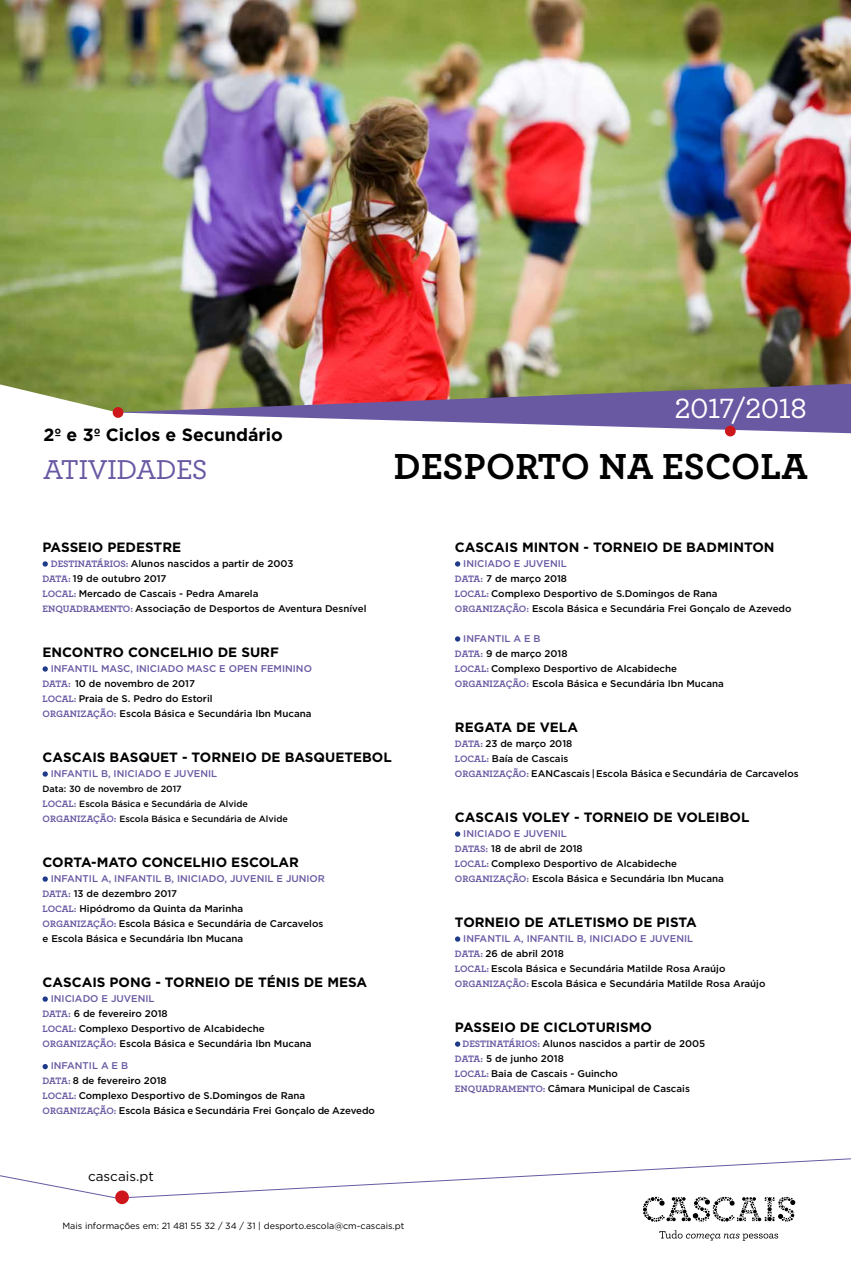
<style>
.page{position:relative;width:851px;height:1276px;background:#fff}
.page>*{position:absolute;margin:0;border:0;box-sizing:border-box;transform-origin:0 0}
.t1{font:700 37.95px "Archer";letter-spacing:.005em;color:#000}
.t2{font:500 29.17px "Archer";letter-spacing:-.02em;color:#fff}
.t3{font:500 28.65px "Archer";letter-spacing:-.02em;color:#6958a2}
.t4{font:700 17.7px "Gotham";color:#000}
.t5{font:700 13.5px "Gotham";color:#000}
.t6{font:13.5px "Gotham";color:#000}
.t7{font:500 9.75px/15px "Gotham";color:#000}
.t8{font:500 9.75px "Gotham";color:#6958a2}
.t9{font:500 9px/15px "Gotham";color:#000}
.t10{font:9px "Gotham";color:#000}
.s1{font-family:"Archer";font-weight:700;color:#6958a2}
.s2{color:#6958a2}
.s3{font-family:"Archer";font-weight:700;font-size:9.75px;color:#6958a2}
</style>
<div class="page">
<svg style="left:43px;top:561px;width:5px;height:5px"></svg>
<svg style="left:43px;top:666px;width:5px;height:5px"></svg>
<svg style="left:43px;top:771px;width:5px;height:5px"></svg>
<svg style="left:43px;top:876px;width:5px;height:5px"></svg>
<svg style="left:43px;top:996px;width:5px;height:5px"></svg>
<svg style="left:43px;top:1064px;width:5px;height:5px"></svg>
<svg style="left:455px;top:561px;width:5px;height:5px"></svg>
<svg style="left:455px;top:636px;width:5px;height:5px"></svg>
<svg style="left:455px;top:831px;width:5px;height:5px"></svg>
<svg style="left:455px;top:936px;width:5px;height:5px"></svg>
<svg style="left:455px;top:1041px;width:5px;height:5px"></svg>
<img style="left:0;top:0;width:850px;height:412px">
<svg style="left:115px;top:384px;width:735px;height:49px"></svg>
<div style="left:113px;top:407px;width:10px;height:11px;background:#cd171a;border-radius:50%"></div>
<div style="left:724px;top:426px;width:11px;height:10px;background:#cd171a;border-radius:50%"></div>
<svg style="left:659px;top:1230px;width:119px;height:10px"></svg>
<svg style="left:0;top:1158px;width:850px;height:63px"></svg>
<h3 class="t4" style="left:43px;top:423px;width:241px">2º e 3º Ciclos e Secundário</h3>
<h3 class="t3" style="left:43px;top:448px;width:166px">ATIVIDADES</h3>
<h2 class="t2" style="left:674px;top:387px;width:134px">2017/2018</h2>
<h1 class="t1" style="left:394px;top:436px;width:415px">DESPORTO NA ESCOLA</h1>
<h3 class="t5" style="left:43px;top:538px;width:140px">PASSEIO PEDESTRE</h3>
<p class="t7" style="left:43px;top:555px;width:325px;text-indent:8px"><span class="s1">DESTINATÁRIOS:</span> Alunos nascidos a partir de 2003<br><span class="s1">DATA:</span> 19 de outubro 2017<br><span class="s1">LOCAL:</span> Mercado de Cascais - Pedra Amarela<br><span class="s1">ENQUADRAMENTO:</span> Associação de Desportos de Aventura Desnível</p>
<h3 class="t5" style="left:43px;top:643px;width:238px">ENCONTRO CONCELHIO DE SURF</h3>
<p class="t7" style="left:43px;top:660px;width:271px;text-indent:8px"><span class="s2">INFANTIL MASC, INICIADO MASC E OPEN FEMININO </span><span class="s1">DATA:</span> 10 de novembro de 2017<br><span class="s1">LOCAL:</span> Praia de S. Pedro do Estoril<br><span class="s1">ORGANIZAÇÃO:</span> Escola Básica e Secundária Ibn Mucana</p>
<h3 class="t5" style="left:43px;top:748px;width:350px">CASCAIS BASQUET - TORNEIO DE BASQUETEBOL</h3>
<p class="t8" style="left:51px;top:767px;width:168px">INFANTIL B, INICIADO E JUVENIL</p>
<p class="t9" style="left:43px;top:781px;width:247px">Data: 30 de novembro de 2017<br><span class="s3">LOCAL:</span> Escola Básica e Secundária de Alvide<br><span class="s3">ORGANIZAÇÃO:</span> Escola Básica e Secundária de Alvide</p>
<h3 class="t5" style="left:43px;top:853px;width:258px">CORTA-MATO CONCELHIO ESCOLAR</h3>
<p class="t7" style="left:43px;top:870px;width:284px;text-indent:8px"><span class="s2">INFANTIL A, INFANTIL B, INICIADO, JUVENIL E JUNIOR </span><span class="s1">DATA:</span> 13 de dezembro 2017<br><span class="s1">LOCAL:</span> Hipódromo da Quinta da Marinha<br><span class="s1">ORGANIZAÇÃO:</span> Escola Básica e Secundária de Carcavelos e Escola Básica e Secundária Ibn Mucana</p>
<h3 class="t5" style="left:43px;top:973px;width:326px">CASCAIS PONG - TORNEIO DE TÉNIS DE MESA</h3>
<p class="t7" style="left:43px;top:990px;width:270px;text-indent:8px"><span class="s2">INICIADO E JUVENIL<br></span><span class="s1">DATA:</span> 6 de fevereiro 2018<br><span class="s1">LOCAL:</span> Complexo Desportivo de Alcabideche <span class="s1">ORGANIZAÇÃO:</span> Escola Básica e Secundária Ibn Mucana</p>
<p class="t7" style="left:43px;top:1058px;width:334px;text-indent:8px"><span class="s2">INFANTIL A E B<br></span><span class="s1">DATA:</span> 8 de fevereiro 2018<br><span class="s1">LOCAL:</span> Complexo Desportivo de S.Domingos de Rana <span class="s1">ORGANIZAÇÃO:</span> Escola Básica e Secundária Frei Gonçalo de Azevedo</p>
<h3 class="t6" style="left:88px;top:1167px;width:67px">cascais.pt</h3>
<p class="t10" style="left:62px;top:1220px;width:343px">Mais informações em: 21 481 55 32 / 34 / 31 | desporto.escola@cm-cascais.pt</p>
<h3 class="t5" style="left:455px;top:538px;width:321px">CASCAIS MINTON - TORNEIO DE BADMINTON</h3>
<p class="t7" style="left:455px;top:555px;width:338px;text-indent:8px"><span class="s2">INICIADO E JUVENIL<br></span><span class="s1">DATA:</span> 7 de março 2018<br><span class="s1">LOCAL:</span> Complexo Desportivo de S.Domingos de Rana <span class="s1">ORGANIZAÇÃO:</span> Escola Básica e Secundária Frei Gonçalo de Azevedo</p>
<p class="t7" style="left:455px;top:630px;width:270px;text-indent:8px"><span class="s2">INFANTIL A E B<br></span><span class="s1">DATA:</span> 9 de março 2018<br><span class="s1">LOCAL:</span> Complexo Desportivo de Alcabideche<br><span class="s1">ORGANIZAÇÃO:</span> Escola Básica e Secundária Ibn Mucana</p>
<h3 class="t5" style="left:455px;top:718px;width:124px">REGATA DE VELA</h3>
<p class="t7" style="left:455px;top:735px;width:345px"><span class="s1">DATA:</span> 23 de março 2018<br><span class="s1">LOCAL:</span> Baía de Cascais<br><span class="s1">ORGANIZAÇÃO:</span> EANCascais | Escola Básica e Secundária de Carcavelos</p>
<h3 class="t5" style="left:455px;top:808px;width:296px">CASCAIS VOLEY - TORNEIO DE VOLEIBOL</h3>
<p class="t7" style="left:455px;top:825px;width:270px;text-indent:8px"><span class="s2">INICIADO E JUVENIL<br></span><span class="s1">DATAS:</span> 18 de abril de 2018<br><span class="s1">LOCAL:</span> Complexo Desportivo de Alcabideche <span class="s1">ORGANIZAÇÃO:</span> Escola Básica e Secundária Ibn Mucana</p>
<h3 class="t5" style="left:455px;top:913px;width:243px">TORNEIO DE ATLETISMO DE PISTA</h3>
<p class="t7" style="left:455px;top:930px;width:312px;text-indent:8px"><span class="s2">INFANTIL A, INFANTIL B, INICIADO E JUVENIL<br></span><span class="s1">DATA:</span> 26 de abril 2018<br><span class="s1">LOCAL:</span> Escola Básica e Secundária Matilde Rosa Araújo <span class="s1">ORGANIZAÇÃO:</span> Escola Básica e Secundária Matilde Rosa Araújo</p>
<h3 class="t5" style="left:455px;top:1018px;width:198px">PASSEIO DE CICLOTURISMO</h3>
<p class="t7" style="left:455px;top:1035px;width:252px;text-indent:7px"><span class="s1">DESTINATÁRIOS:</span> Alunos nascidos a partir de 2005<br><span class="s1">DATA:</span> 5 de junho 2018<br><span class="s1">LOCAL:</span> Baia de Cascais - Guincho <span class="s1">ENQUADRAMENTO:</span> Câmara Municipal de Cascais</p>
</div>
